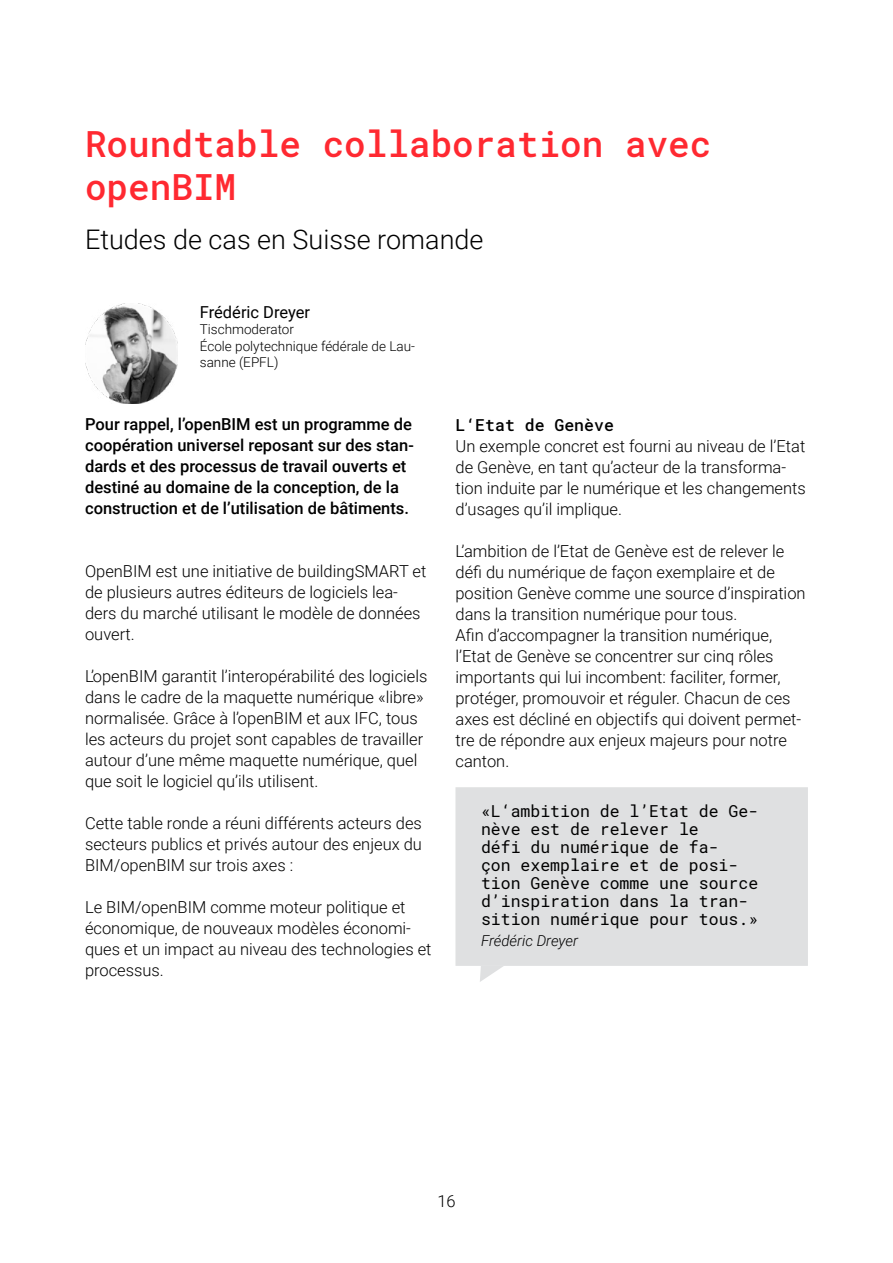
<style>
.page{position:relative;width:893px;height:1263px;background:#fff}
.page>*{position:absolute;margin:0;border:0;box-sizing:border-box;transform-origin:0 0}
.t1{font:500 36px/43.2px "Roboto Mono";color:#ff2931}
.t2{font:300 27px "Roboto";color:#000}
.t3{font:300 16.5px/21px "Roboto";color:#000}
.t4{font:500 16.5px/21px "Roboto";color:#000}
.t5{font:16.5px/18px "Roboto Mono";color:#000}
.t6{font:16.5px "Roboto";color:#000}
.t7{font:500 16.5px "Roboto Mono";color:#000}
.t8{font:italic 300 15px "Roboto";color:#000}
.t9{font:300 13.5px/16.5px "Roboto";color:#000}
</style>
<div class="page">
<img style="left:85px;top:303px;width:93px;height:101px">
<div style="left:455px;top:787px;width:353px;height:179px;background:#dfe0e1"></div>
<svg style="left:480px;top:966px;width:23px;height:16px"></svg>
<h1 class="t1" style="left:85px;top:121px;width:628px">Roundtable collaboration avec openBIM</h1>
<h2 class="t2" style="left:85px;top:220px;width:400px">Etudes de cas en Suisse romande</h2>
<p class="t6" style="left:200px;top:300px;width:112px">Frédéric Dreyer</p>
<p class="t9" style="left:200px;top:320px;width:217px">Tischmoderator<br>École polytechnique fédérale de Lau&shy;sanne (EPFL)</p>
<p class="t4" style="left:85px;top:413px;width:330px">Pour rappel, l’openBIM est un programme de coopération universel reposant sur des stan&shy;dards et des processus de travail ouverts et destiné au domaine de la conception, de la construction et de l’utilisation de bâtiments.</p>
<p class="t3" style="left:85px;top:560px;width:343px">OpenBIM est une initiative de buildingSMART et de plusieurs autres éditeurs de logiciels lea&shy;ders du marché utilisant le modèle de données ouvert.</p>
<p class="t3" style="left:85px;top:665px;width:344px">L’openBIM garantit l’interopérabilité des logiciels dans le cadre de la maquette numérique «libre» normalisée. Grâce à l’openBIM et aux IFC, tous les acteurs du projet sont capables de travailler autour d’une même maquette numérique, quel que soit le logiciel qu’ils utilisent.</p>
<p class="t3" style="left:85px;top:812px;width:338px;text-align:justify">Cette table ronde a réuni différents acteurs des secteurs publics et privés autour des enjeux du BIM/openBIM sur trois axes :</p>
<p class="t3" style="left:85px;top:896px;width:348px">Le BIM/openBIM comme moteur politique et économique, de nouveaux modèles économi&shy;ques et un impact au niveau des technologies et processus.</p>
<p class="t7" style="left:455px;top:413px;width:160px">L‘Etat de Genève</p>
<p class="t3" style="left:455px;top:435px;width:352px">Un exemple concret est fourni au niveau de l’Etat de Genève, en tant qu’acteur de la transforma&shy;tion induite par le numérique et les changements d’usages qu’il implique.</p>
<p class="t3" style="left:455px;top:540px;width:352px">L’ambition de l’Etat de Genève est de relever le défi du numérique de façon exemplaire et de position Genève comme une source d’inspiration dans la transition numérique pour tous.<br>Afin d’accompagner la transition numérique, l’Etat de Genève se concentrer sur cinq rôles importants qui lui incombent: faciliter, former, protéger, promouvoir et réguler. Chacun de ces axes est décliné en objectifs qui doivent permet&shy;tre de répondre aux enjeux majeurs pour notre canton.</p>
<p class="t5" style="left:481px;top:802px;width:279px">«L‘ambition de l’Etat de Ge&shy;nève est de relever le<br>défi du numérique de fa-<br>çon exemplaire et de posi&shy;tion Genève comme une source d’inspiration dans la tran&shy;sition numérique pour tous.»</p>
<p class="t8" style="left:481px;top:930px;width:99px">Frédéric Dreyer</p>
<p class="t3" style="left:437px;top:1190px;width:20px">16</p>
</div>
